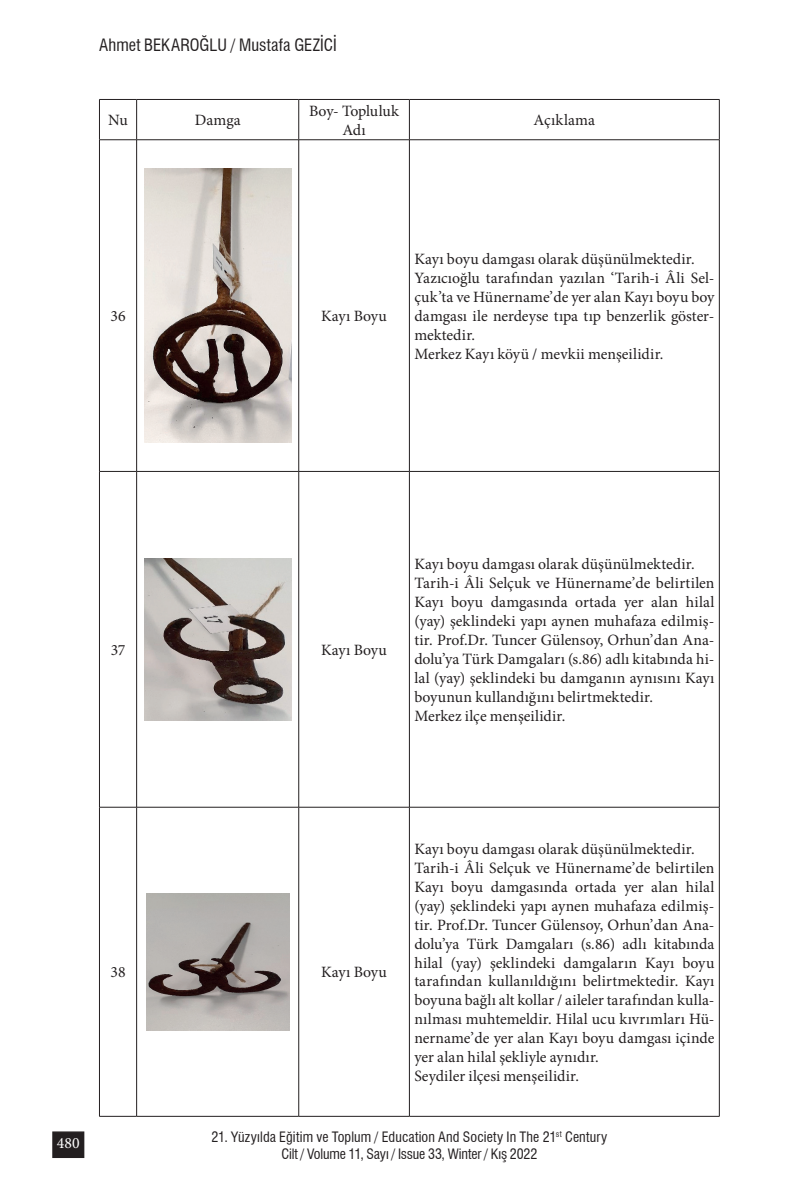
<style>
.page{position:relative;width:794px;height:1191px;background:#fff}
.page>*{position:absolute;margin:0;border:0;box-sizing:border-box;transform-origin:0 0}
.t1{font:condensed 16.62px "Swiss 721 BT";color:#231f20}
.t2{font:15.75px/18.9px "Minion Pro";letter-spacing:.005em;color:#231f20}
.t3{font:15.75px/18.9px "Minion Pro";letter-spacing:-.015em;color:#231f20;text-align:center}
.t4{font:15.75px "Minion Pro";color:#fff}
.t5{font:condensed 14px/16.8px "Swiss 721 BT";letter-spacing:.005em;color:#231f20;text-align:center}
</style>
<div class="page">
<div style="left:52px;top:1131px;width:32px;height:27px;background:#231f20;border:1px solid #231f20"></div>
<hr style="left:99px;top:140px;width:1px;height:331px;background:#231f20">
<hr style="left:136px;top:140px;width:1px;height:331px;background:#231f20">
<hr style="left:298px;top:140px;width:1px;height:331px;background:#231f20">
<hr style="left:409px;top:140px;width:1px;height:331px;background:#231f20">
<hr style="left:719px;top:140px;width:1px;height:331px;background:#231f20">
<hr style="left:99px;top:471px;width:38px;height:1px;background:#231f20">
<hr style="left:99px;top:471px;width:1px;height:336px;background:#231f20">
<hr style="left:137px;top:471px;width:162px;height:1px;background:#231f20">
<hr style="left:136px;top:471px;width:1px;height:336px;background:#231f20">
<hr style="left:299px;top:471px;width:110px;height:1px;background:#231f20">
<hr style="left:298px;top:471px;width:1px;height:336px;background:#231f20">
<hr style="left:409px;top:471px;width:310px;height:1px;background:#231f20">
<hr style="left:409px;top:471px;width:1px;height:336px;background:#231f20">
<hr style="left:719px;top:471px;width:1px;height:336px;background:#231f20">
<hr style="left:99px;top:807px;width:38px;height:1px;background:#231f20">
<hr style="left:99px;top:807px;width:1px;height:309px;background:#231f20">
<hr style="left:137px;top:807px;width:162px;height:1px;background:#231f20">
<hr style="left:136px;top:807px;width:1px;height:309px;background:#231f20">
<hr style="left:299px;top:807px;width:110px;height:1px;background:#231f20">
<hr style="left:298px;top:807px;width:1px;height:309px;background:#231f20">
<hr style="left:409px;top:807px;width:310px;height:1px;background:#231f20">
<hr style="left:409px;top:807px;width:1px;height:309px;background:#231f20">
<hr style="left:719px;top:807px;width:1px;height:309px;background:#231f20">
<hr style="left:99px;top:1116px;width:38px;height:1px;background:#231f20">
<hr style="left:137px;top:1116px;width:162px;height:1px;background:#231f20">
<hr style="left:299px;top:1116px;width:110px;height:1px;background:#231f20">
<hr style="left:409px;top:1116px;width:310px;height:1px;background:#231f20">
<hr style="left:99px;top:99px;width:38px;height:1px;background:#231f20">
<hr style="left:99px;top:100px;width:1px;height:39px;background:#231f20">
<hr style="left:137px;top:99px;width:162px;height:1px;background:#231f20">
<hr style="left:136px;top:100px;width:1px;height:39px;background:#231f20">
<hr style="left:299px;top:99px;width:110px;height:1px;background:#231f20">
<hr style="left:298px;top:100px;width:1px;height:39px;background:#231f20">
<hr style="left:409px;top:99px;width:310px;height:1px;background:#231f20">
<hr style="left:409px;top:100px;width:1px;height:39px;background:#231f20">
<hr style="left:719px;top:100px;width:1px;height:39px;background:#231f20">
<hr style="left:99px;top:139px;width:38px;height:1px;background:#231f20">
<hr style="left:137px;top:139px;width:162px;height:1px;background:#231f20">
<hr style="left:299px;top:139px;width:110px;height:1px;background:#231f20">
<hr style="left:409px;top:139px;width:310px;height:1px;background:#231f20">
<img style="left:144px;top:169px;width:147px;height:273px">
<img style="left:144px;top:558px;width:147px;height:162px">
<img style="left:146px;top:893px;width:143px;height:137px">
<p class="t1" style="left:99px;top:35px;width:239px">Ahmet BEKAROĞLU / Mustafa GEZİCİ</p>
<p class="t2" style="left:108px;top:111px;width:21px">Nu</p>
<p class="t2" style="left:195px;top:111px;width:47px">Damga</p>
<p class="t3" style="left:309px;top:101px;width:91px">Boy- Topluluk<br>Adı</p>
<p class="t2" style="left:533px;top:111px;width:63px">Açıklama</p>
<p class="t2" style="left:110px;top:306px;width:17px">36</p>
<p class="t2" style="left:321px;top:306px;width:67px">Kayı Boyu</p>
<p class="t2" style="left:414px;top:250px;width:301px">Kayı boyu damgası olarak düşünülmektedir.<br>Yazıcıoğlu tarafından yazılan ‘Tarih-i Âli Sel&shy;çuk’ta ve Hünername’de yer alan Kayı boyu boy damgası ile nerdeyse tıpa tıp benzerlik göster&shy;mektedir.<br>Merkez Kayı köyü / mevkii menşeilidir.</p>
<p class="t2" style="left:111px;top:640px;width:16px">37</p>
<p class="t2" style="left:321px;top:640px;width:67px">Kayı Boyu</p>
<p class="t2" style="left:414px;top:555px;width:301px">Kayı boyu damgası olarak düşünülmektedir.<br>Tarih-i Âli Selçuk ve Hünername’de belirtilen Kayı boyu damgasında ortada yer alan hilal (yay) şeklindeki yapı aynen muhafaza edilmiş&shy;tir. Prof.Dr. Tuncer Gülensoy, Orhun’dan Ana&shy;dolu’ya Türk Damgaları (s.86) adlı kitabında hi&shy;lal (yay) şeklindeki bu damganın aynısını Kayı boyunun kullandığını belirtmektedir.<br>Merkez ilçe menşeilidir.</p>
<p class="t4" style="left:57px;top:1132px;width:24px">480</p>
<p class="t2" style="left:111px;top:962px;width:17px">38</p>
<p class="t2" style="left:321px;top:962px;width:67px">Kayı Boyu</p>
<p class="t2" style="left:414px;top:839px;width:301px">Kayı boyu damgası olarak düşünülmektedir.<br>Tarih-i Âli Selçuk ve Hünername’de belirtilen Kayı boyu damgasında ortada yer alan hilal (yay) şeklindeki yapı aynen muhafaza edilmiş&shy;tir. Prof.Dr. Tuncer Gülensoy, Orhun’dan Ana&shy;dolu’ya Türk Damgaları (s.86) adlı kitabında hilal (yay) şeklindeki damgaların Kayı boyu tarafından kullanıldığını belirtmektedir. Kayı boyuna bağlı alt kollar / aileler tarafından kulla&shy;nılması muhtemeldir. Hilal ucu kıvrımları Hü&shy;nername’de yer alan Kayı boyu damgası içinde yer alan hilal şekliyle aynıdır.<br>Seydiler ilçesi menşeilidir.</p>
<p class="t5" style="left:211px;top:1128px;width:397px">21. Yüzyılda Eğitim ve Toplum / Education And Society In The 21<sup>st</sup> Century<br>Cilt / Volume 11, Sayı / Issue 33, Winter / Kış 2022</p>
</div>
